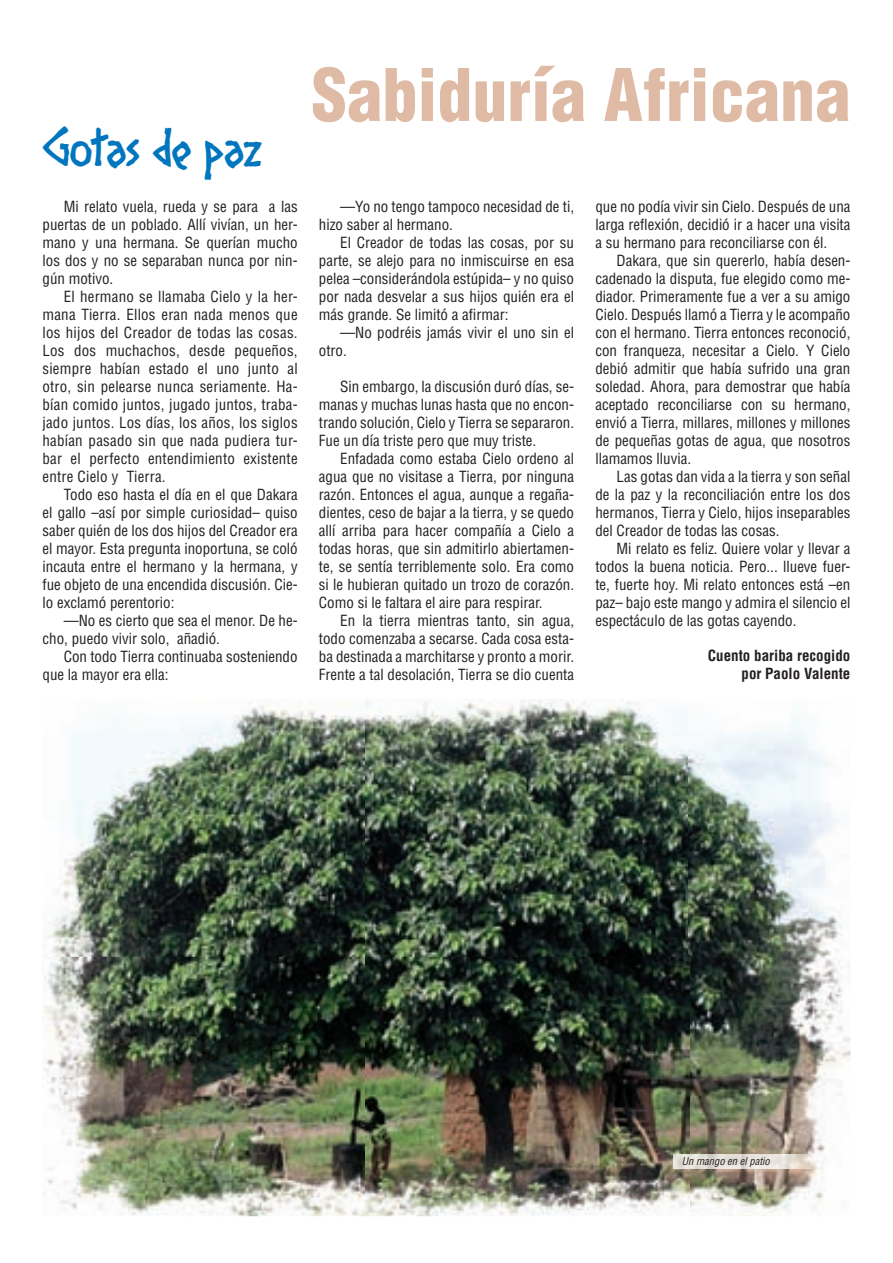
<style>
.page{position:relative;width:893px;height:1263px;background:#fff}
.page>*{position:absolute;margin:0;border:0;box-sizing:border-box;transform-origin:0 0}
.t1{font:900 condensed 70.5px "Helvetica";color:#dfbba6}
.t2{font:48px "Diogenes";letter-spacing:-.035em;color:#0076bf;scale:.9 1}
.t3{font:condensed 15px/18px "Helvetica";color:#231f20;text-align:justify}
.t4{font:700 condensed 15px/18px "Helvetica";color:#231f20;text-align:right}
.t5{font:italic condensed 10.5px "Helvetica";color:#231f20}
</style>
<div class="page">
<img style="left:43px;top:699px;width:807px;height:517px">
<img style="left:673px;top:1154px;width:149px;height:14px">
<h2 class="t2" style="left:43px;top:121px;width:245px">Gotas de paz</h2>
<p class="t3" style="left:43px;top:199px;width:257px;text-indent:21px">Mi relato vuela, rueda y se para a las puertas de un poblado. Allí vivían, un her&shy;mano y una hermana. Se querían mucho los dos y no se separaban nunca por nin&shy;gún motivo.</p>
<p class="t3" style="left:43px;top:289px;width:257px;text-indent:21px">El hermano se llamaba Cielo y la her&shy;mana Tierra. Ellos eran nada menos que los hijos del Creador de todas las cosas.<br>Los dos muchachos, desde pequeños, siempre habían estado el uno junto al otro, sin pelearse nunca seriamente. Ha&shy;bían comido juntos, jugado juntos, traba&shy;jado juntos. Los días, los años, los siglos habían pasado sin que nada pudiera tur&shy;bar el perfecto entendimiento existente entre Cielo y Tierra.</p>
<p class="t3" style="left:43px;top:487px;width:257px;text-indent:21px">Todo eso hasta el día en el que Dakara el gallo –así por simple curiosidad– quiso saber quién de los dos hijos del Creador era el mayor. Esta pregunta inoportuna, se coló incauta entre el hermano y la hermana, y fue objeto de una encendida discusión. Cie&shy;lo exclamó perentorio:</p>
<p class="t3" style="left:43px;top:613px;width:257px;text-indent:21px">—No es cierto que sea el menor. De he&shy;cho, puedo vivir solo, añadió.</p>
<p class="t3" style="left:43px;top:649px;width:257px;text-indent:21px">Con todo Tierra continuaba sosteniendo que la mayor era ella:</p>
<h1 class="t1" style="left:312px;top:67px;width:540px">Sabiduría Africana</h1>
<p class="t3" style="left:319px;top:199px;width:257px;text-indent:21px">—Yo no tengo tampoco necesidad de ti, hizo saber al hermano.</p>
<p class="t3" style="left:319px;top:235px;width:257px;text-indent:21px">El Creador de todas las cosas, por su parte, se alejo para no inmiscuirse en esa pelea –considerándola estúpida– y no quiso por nada desvelar a sus hijos quién era el más grande. Se limitó a afirmar:</p>
<p class="t3" style="left:319px;top:325px;width:257px;text-indent:21px">—No podréis jamás vivir el uno sin el otro.</p>
<p class="t3" style="left:319px;top:379px;width:257px;text-indent:21px">Sin embargo, la discusión duró días, se&shy;manas y muchas lunas hasta que no encon&shy;trando solución, Cielo y Tierra se separaron.<br>Fue un día triste pero que muy triste.</p>
<p class="t3" style="left:319px;top:451px;width:257px;text-indent:21px">Enfadada como estaba Cielo ordeno al agua que no visitase a Tierra, por ninguna razón. Entonces el agua, aunque a regaña&shy;dientes, ceso de bajar a la tierra, y se quedo allí arriba para hacer compañía a Cielo a todas horas, que sin admitirlo abiertamen&shy;te, se sentía terriblemente solo. Era como si le hubieran quitado un trozo de corazón.<br>Como si le faltara el aire para respirar.</p>
<p class="t3" style="left:319px;top:613px;width:257px;text-indent:21px">En la tierra mientras tanto, sin agua, todo comenzaba a secarse. Cada cosa esta&shy;ba destinada a marchitarse y pronto a morir.<br>Frente a tal desolación, Tierra se dio cuenta</p>
<p class="t3" style="left:595px;top:199px;width:257px">que no podía vivir sin Cielo. Después de una larga reflexión, decidió ir a hacer una visita a su hermano para reconciliarse con él.</p>
<p class="t3" style="left:595px;top:253px;width:257px;text-indent:21px">Dakara, que sin quererlo, había desen&shy;cadenado la disputa, fue elegido como me&shy;diador. Primeramente fue a ver a su amigo Cielo. Después llamó a Tierra y le acompaño con el hermano. Tierra entonces reconoció, con franqueza, necesitar a Cielo. Y Cielo debió admitir que había sufrido una gran soledad. Ahora, para demostrar que había aceptado reconciliarse con su hermano, envió a Tierra, millares, millones y millones de pequeñas gotas de agua, que nosotros llamamos lluvia.</p>
<p class="t3" style="left:595px;top:469px;width:257px;text-indent:21px">Las gotas dan vida a la tierra y son señal de la paz y la reconciliación entre los dos hermanos, Tierra y Cielo, hijos inseparables del Creador de todas las cosas.</p>
<p class="t3" style="left:595px;top:541px;width:257px;text-indent:21px">Mi relato es feliz. Quiere volar y llevar a todos la buena noticia. Pero... llueve fuer&shy;te, fuerte hoy. Mi relato entonces está –en paz– bajo este mango y admira el silencio el espectáculo de las gotas cayendo.</p>
<p class="t4" style="left:708px;top:647px;width:144px">Cuento bariba recogido por Paolo Valente</p>
<p class="t5" style="left:682px;top:1157px;width:90px">Un mango en el patio</p>
</div>
